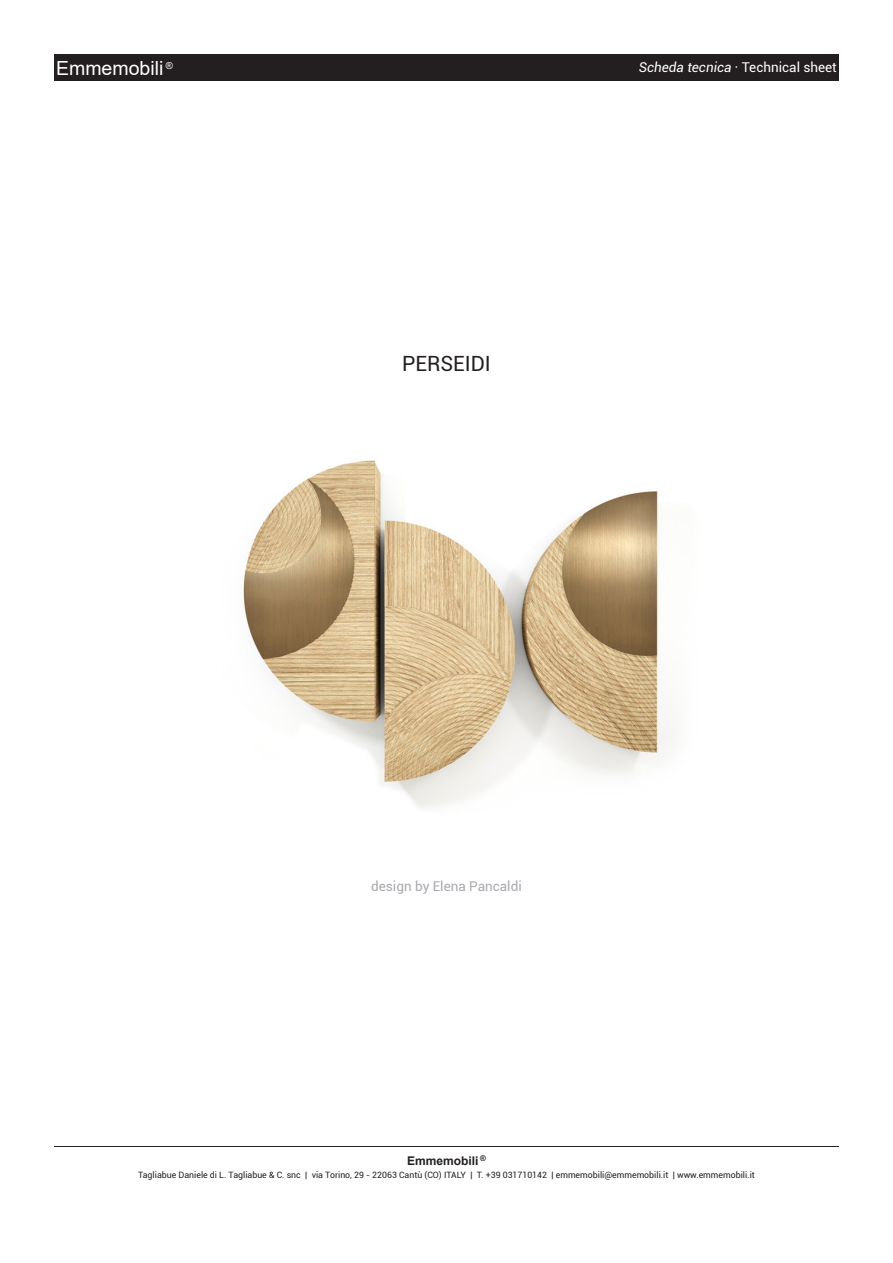
<style>
.page{position:relative;width:893px;height:1263px;background:#fff}
.page>*{position:absolute;margin:0;border:0;box-sizing:border-box;transform-origin:0 0}
.t1{font:21px "Roboto";color:#231f20}
.t2{font:19.5px "Arial";color:#fff}
.t3{font:13.5px "Roboto";color:#fff}
.t4{font:13.5px "Roboto";color:#a8a9ad}
.t5{font:700 12px "Arial";color:#231f20}
.t6{font:8.7px "Roboto";color:#231f20}
.s1{font-style:italic}
</style>
<div class="page">
<div style="left:54px;top:54px;width:785px;height:27px;background:#231f20"></div>
<hr style="left:54px;top:1146px;width:785px;height:1px;background:#231f20">
<img style="left:243px;top:460px;width:433px;height:348px">
<h2 class="t2" style="left:56px;top:54px;width:118px">Emmemobili <sup>®</sup></h2>
<p class="t1" style="left:402px;top:349px;width:90px">PERSEIDI</p>
<h3 class="t3" style="left:639px;top:58px;width:199px"><span class="s1">Scheda tecnica</span> · Technical sheet</h3>
<p class="t4" style="left:371px;top:877px;width:152px">design by Elena Pancaldi</p>
<h3 class="t5" style="left:407px;top:1152px;width:80px">Emmemobili <sup>®</sup></h3>
<p class="t6" style="left:138px;top:1169px;width:618px">Tagliabue Daniele di L. Tagliabue &amp; C. snc | via Torino, 29 - 22063 Cantù (CO) ITALY | T. +39 031710142 | emmemobili@emmemobili.it | www.emmemobili.it</p>
</div>
